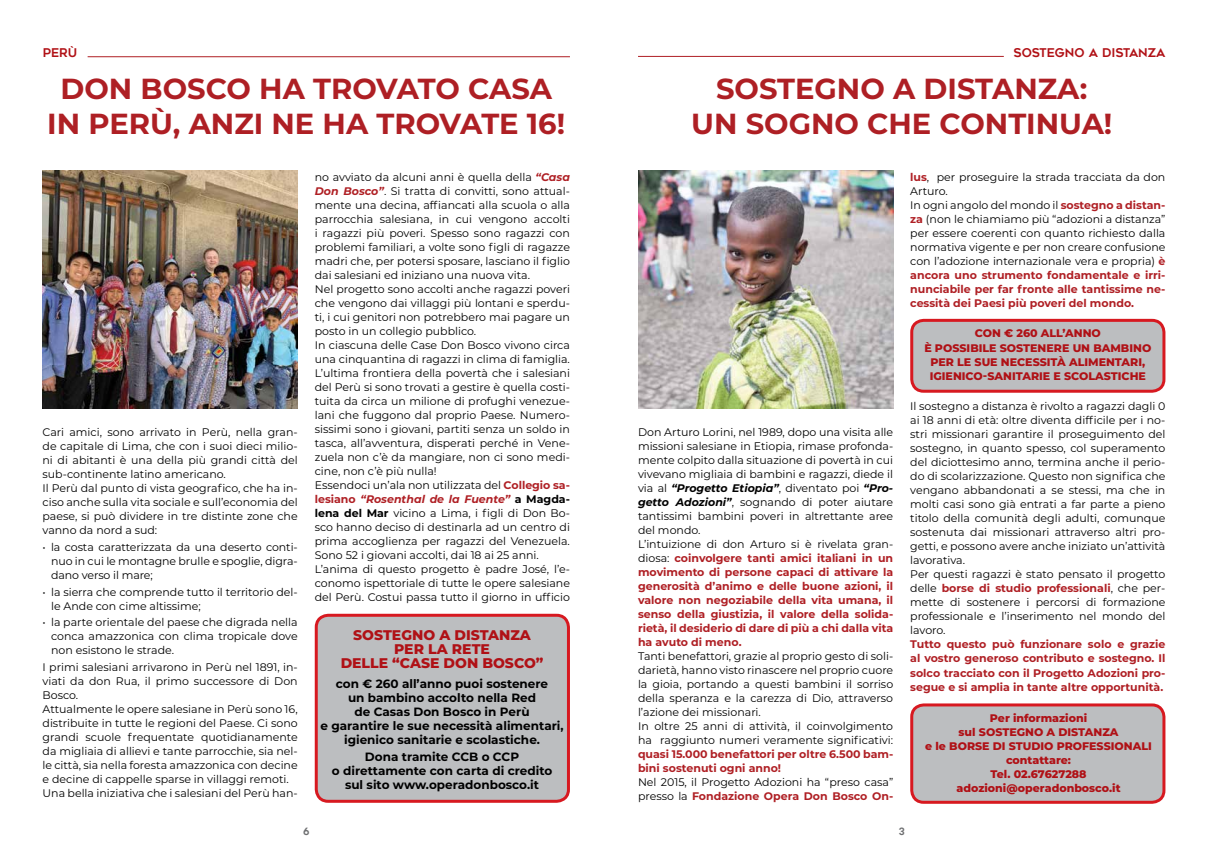
<style>
.page{position:relative;width:1208px;height:859px;background:#fff}
.page>*{position:absolute;margin:0;border:0;box-sizing:border-box;transform-origin:0 0}
.t1{font:700 29px/34.8px "Montserrat";color:#ae1f24;text-align:center}
.t2{font:800 14px/14px "Montserrat";color:#b01116;text-align:center}
.t3{font:700 12px/14px "Montserrat";color:#000;text-align:center}
.t4{font:12px "Geometos";color:#b11116}
.t5{font:11px/14px "Montserrat";color:#000}
.t6{font:800 11px/14px "Montserrat";color:#b01116;text-align:center}
.t7{font:700 11px/14px "Montserrat";color:#af1f24}
.t8{font:10px "Geometos";color:#6e6f71}
.s1{font-weight:700;font-style:italic;color:#af1f24}
.s2{font-weight:700;color:#af1f24}
.s3{font-weight:700}
.s4{font-weight:700;font-style:italic}
</style>
<div class="page">
<hr style="left:88px;top:56px;width:482px;height:1px;background:#af1f24">
<hr style="left:638px;top:56px;width:365px;height:1px;background:#af1f24">
<img style="left:638px;top:170px;width:255px;height:239px">
<div style="left:911px;top:320px;width:253px;height:71px;background:#bcbec0;border-radius:12px"></div>
<div style="left:910px;top:319px;width:255px;height:74px;border:3px solid #d71920;border-radius:12px"></div>
<div style="left:911px;top:705px;width:253px;height:97px;background:#bcbec0;border-radius:12px"></div>
<div style="left:910px;top:703px;width:255px;height:101px;border:3px solid #d71920;border-radius:12px"></div>
<img style="left:43px;top:170px;width:255px;height:239px">
<div style="left:316px;top:615px;width:252px;height:186px;background:#bcbec0;border-radius:12px"></div>
<div style="left:315px;top:614px;width:255px;height:189px;border:3px solid #d71920;border-radius:12px"></div>
<p class="t4" style="left:43px;top:46px;width:36px">perù</p>
<p class="t4" style="left:1013px;top:46px;width:153px">SOSTEGNO A DISTANZA</p>
<h1 class="t1" style="left:691px;top:70px;width:422px">SOSTEGNO A DISTANZA:<br>UN SOGNO CHE CONTINUA!</h1>
<h1 class="t1" style="left:47px;top:70px;width:519px">DON BOSCO HA TROVATO CASA<br>IN PERù, ANZI NE HA TROVATE 16!</h1>
<p class="t5" style="left:43px;top:425px;width:257px">Cari amici, sono arrivato in Perù, nella gran&shy;de capitale di Lima, che con i suoi dieci milio&shy;ni di abitanti è una della più grandi città del sub-continente latino americano.<br>Il Perù dal punto di vista geografico, che ha in&shy;ciso anche sulla vita sociale e sull’economia del paese, si può dividere in tre distinte zone che vanno da nord a sud:</p>
<p class="t5" style="left:51px;top:539px;width:248px;text-align:justify;text-indent:-9px">• la costa caratterizzata da una deserto conti&shy;nuo in cui le montagne brulle e spoglie, digra&shy;dano verso il mare;</p>
<p class="t5" style="left:51px;top:584px;width:248px;text-indent:-9px">• la sierra che comprende tutto il territorio del&shy;le Ande con cime altissime;</p>
<p class="t5" style="left:51px;top:615px;width:248px;text-align:justify;text-indent:-9px">• la parte orientale del paese che digrada nella conca amazzonica con clima tropicale dove non esistono le strade.</p>
<p class="t5" style="left:43px;top:660px;width:257px">I primi salesiani arrivarono in Perù nel 1891, in&shy;viati da don Rua, il primo successore di Don Bosco.<br>Attualmente le opere salesiane in Perù sono 16, distribuite in tutte le regioni del Paese. Ci sono grandi scuole frequentate quotidianamente da migliaia di allievi e tante parrocchie, sia nel&shy;le città, sia nella foresta amazzonica con decine e decine di cappelle sparse in villaggi remoti.<br>Una bella iniziativa che i salesiani del Perù han-</p>
<p class="t5" style="left:315px;top:169px;width:257px">no avviato da alcuni anni è quella della <span class="s1">“Casa Don Bosco”</span>. Si tratta di convitti, sono attual&shy;mente una decina, affiancati alla scuola o alla parrocchia salesiana, in cui vengono accolti i ragazzi più poveri. Spesso sono ragazzi con problemi familiari, a volte sono figli di ragazze madri che, per potersi sposare, lasciano il figlio dai salesiani ed iniziano una nuova vita.<br>Nel progetto sono accolti anche ragazzi poveri che vengono dai villaggi più lontani e sperdu&shy;ti, i cui genitori non potrebbero mai pagare un posto in un collegio pubblico.<br>In ciascuna delle Case Don Bosco vivono circa una cinquantina di ragazzi in clima di famiglia.<br>L’ultima frontiera della povertà che i salesiani del Perù si sono trovati a gestire è quella costi&shy;tuita da circa un milione di profughi venezue&shy;lani che fuggono dal proprio Paese. Numero&shy;sissimi sono i giovani, partiti senza un soldo in tasca, all’avventura, disperati perché in Vene&shy;zuela non c’è da mangiare, non ci sono medi&shy;cine, non c’è più nulla!<br>Essendoci un’ala non utilizzata del <span class="s2">Collegio sa&shy;lesiano</span> <span class="s1">“Rosenthal de la Fuente”</span> <span class="s3">a Magda&shy;lena del Mar</span> vicino a Lima, i figli di Don Bo&shy;sco hanno deciso di destinarla ad un centro di prima accoglienza per ragazzi del Venezuela.<br>Sono 52 i giovani accolti, dai 18 ai 25 anni.<br>L’anima di questo progetto è padre José, l’e&shy;conomo ispettoriale di tutte le opere salesiane del Perù. Costui passa tutto il giorno in ufficio</p>
<p class="t2" style="left:341px;top:628px;width:204px">SOSTEGNO A DISTANZA<br>PER LA RETE<br>DELLE “CASE DON BOSCO”</p>
<p class="t3" style="left:320px;top:676px;width:245px">con € 260 all’anno puoi sostenere<br>un bambino accolto nella Red<br>de Casas Don Bosco in Perù<br>e garantire le sue necessità alimentari, igienico sanitarie e scolastiche.</p>
<p class="t3" style="left:332px;top:749px;width:222px">Dona tramite CCB o CCP<br>o direttamente con carta di credito sul sito www.operadonbosco.it</p>
<p class="t5" style="left:638px;top:425px;width:257px">Don Arturo Lorini, nel 1989, dopo una visita alle missioni salesiane in Etiopia, rimase profonda&shy;mente colpito dalla situazione di povertà in cui vivevano migliaia di bambini e ragazzi, diede il via al <span class="s4">“Progetto Etiopia”</span>, diventato poi <span class="s4">“Pro&shy;getto Adozioni”</span>, sognando di poter aiutare tantissimi bambini poveri in altrettante aree del mondo.<br>L’intuizione di don Arturo si è rivelata gran&shy;diosa: <span class="s2">coinvolgere tanti amici italiani in un movimento di persone capaci di attivare la generosità d’animo e delle buone azioni, il valore non negoziabile della vita umana, il senso della giustizia, il valore della solida&shy;rietà, il desiderio di dare di più a chi dalla vita ha avuto di meno.</span></p>
<p class="t5" style="left:638px;top:649px;width:257px">Tanti benefattori, grazie al proprio gesto di soli&shy;darietà, hanno visto rinascere nel proprio cuore la gioia, portando a questi bambini il sorriso della speranza e la carezza di Dio, attraverso l’azione dei missionari.<br>In oltre 25 anni di attività, il coinvolgimento ha raggiunto numeri veramente significativi:</p>
<p class="t7" style="left:638px;top:746px;width:257px">quasi 15.000 benefattori per oltre 6.500 bam&shy;bini sostenuti ogni anno!</p>
<p class="t5" style="left:638px;top:775px;width:257px">Nel 2015, il Progetto Adozioni ha “preso casa” presso la <span class="s2">Fondazione Opera Don Bosco On-</span></p>
<p class="t5" style="left:910px;top:169px;width:257px"><span class="s2">lus</span>, per proseguire la strada tracciata da don Arturo.<br>In ogni angolo del mondo il <span class="s2">sostegno a distan&shy;za</span> (non le chiamiamo più “adozioni a distanza” per essere coerenti con quanto richiesto dalla normativa vigente e per non creare confusione con l’adozione internazionale vera e propria) <span class="s2">è ancora uno strumento fondamentale e irri&shy;nunciabile per far fronte alle tantissime ne&shy;cessità dei Paesi più poveri del mondo.</span></p>
<p class="t6" style="left:974px;top:326px;width:75px">CON € 260 ALL</p>
<p class="t6" style="left:1062px;top:326px;width:13px">’ANNO</p>
<p class="t6" style="left:924px;top:340px;width:19px">È POSSIBILE</p>
<p class="t6" style="left:999px;top:340px;width:9px">SOSTENERE</p>
<p class="t6" style="left:1072px;top:340px;width:30px">UN BAMBINO</p>
<p class="t6" style="left:930px;top:354px;width:9px">PER</p>
<p class="t6" style="left:957px;top:354px;width:26px">LE SUE</p>
<p class="t6" style="left:1001px;top:354px;width:77px">NECESSITÀ ALIMENTARI</p>
<p class="t6" style="left:1142px;top:354px;width:5px">,</p>
<p class="t6" style="left:929px;top:368px;width:8px">IGIENICO</p>
<p class="t6" style="left:983px;top:368px;width:13px">-SANITARIE</p>
<p class="t6" style="left:1053px;top:368px;width:19px">E SCOLASTIC</p>
<p class="t6" style="left:1129px;top:368px;width:17px">HE</p>
<p class="t5" style="left:910px;top:399px;width:257px">Il sostegno a distanza è rivolto a ragazzi dagli 0 ai 18 anni di età: oltre diventa difficile per i no&shy;stri missionari garantire il proseguimento del sostegno, in quanto spesso, col superamento del diciottesimo anno, termina anche il perio&shy;do di scolarizzazione. Questo non significa che vengano abbandonati a se stessi, ma che in molti casi sono già entrati a far parte a pieno titolo della comunità degli adulti, comunque sostenuta dai missionari attraverso altri pro&shy;getti, e possono avere anche iniziato un’attività lavorativa.<br>Per questi ragazzi è stato pensato il progetto delle <span class="s2">borse di studio professionali</span>, che per&shy;mette di sostenere i percorsi di formazione professionale e l’inserimento nel mondo del lavoro.</p>
<p class="t7" style="left:910px;top:637px;width:257px;text-align:justify">Tutto questo può funzionare solo e grazie al vostro generoso contributo e sostegno. Il solco tracciato con il Progetto Adozioni pro&shy;segue e si amplia in tante altre opportunità.</p>
<p class="t6" style="left:925px;top:710px;width:228px">PER INFORMAZIONI<br>SUL SOSTEGNO A DISTANZA<br>E LE BORSE DI STUDIO PROFESSIONALI<br>CONTATTARE:<br>TEL. 02.67627288<br>ADOZIONI@OPERADONBOSCO.IT</p>
<p class="t8" style="left:303px;top:825px;width:8px">6</p>
<p class="t8" style="left:898px;top:825px;width:7px">3</p>
</div>
